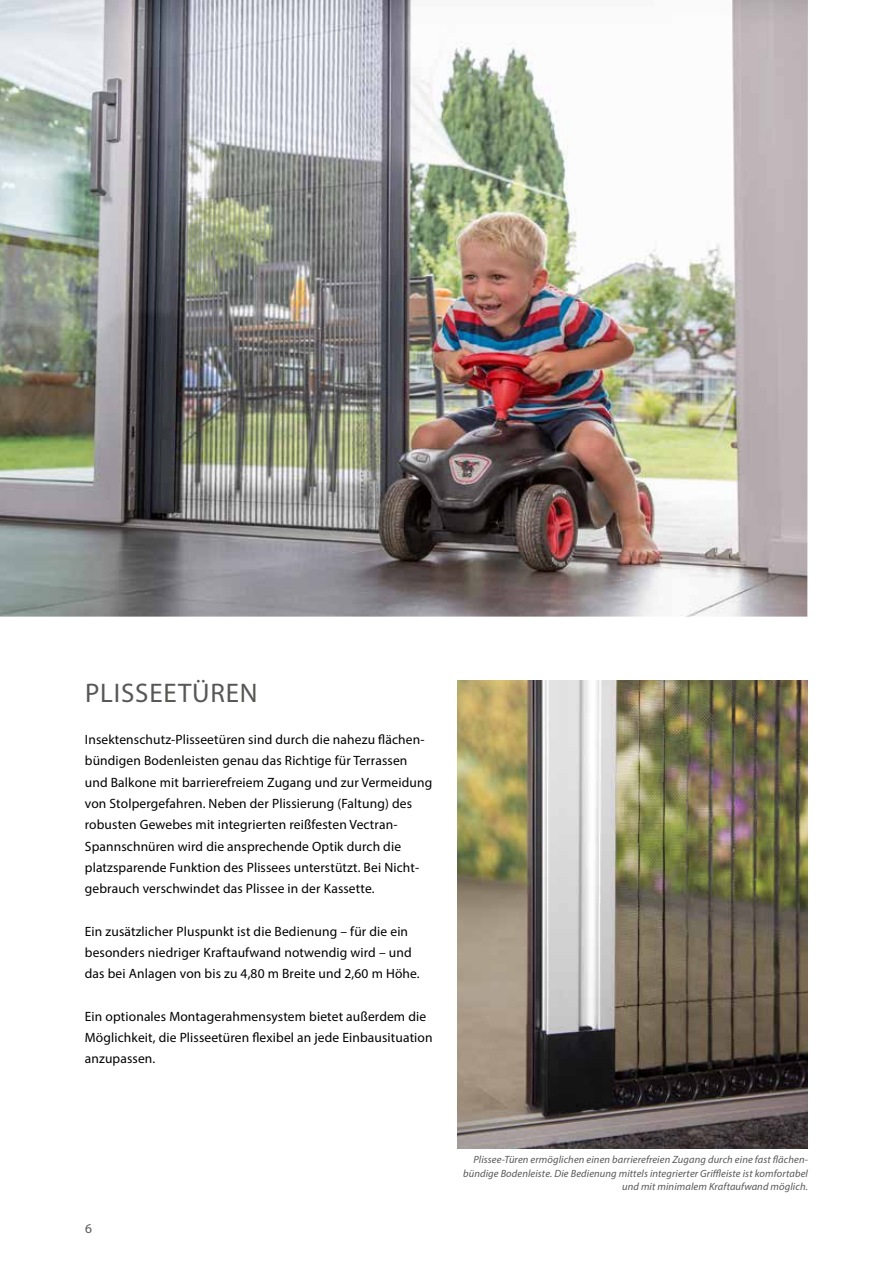
<style>
.page{position:relative;width:893px;height:1263px;background:#fff}
.page>*{position:absolute;margin:0;border:0;box-sizing:border-box;transform-origin:0 0}
.t1{font:27px "Myriad Pro";letter-spacing:.03em;color:#575756}
.t2{font:13.5px/21.3px "Myriad Pro";letter-spacing:.01em;color:#000}
.t3{font:13.5px "Myriad Pro";color:#575756}
.t4{font:italic 10.5px/13.5px "Myriad Pro";letter-spacing:.01em;color:#575756;text-align:right}
</style>
<div class="page">
<img style="left:457px;top:680px;width:351px;height:468px">
<img style="left:0;top:0;width:808px;height:617px">
<h1 class="t1" style="left:85px;top:676px;width:174px">PLISSEETÜREN</h1>
<p class="t2" style="left:85px;top:729px;width:349px">Insektenschutz-Plisseetüren sind durch die nahezu flächen&shy;bündigen Bodenleisten genau das Richtige für Terrassen und Balkone mit barrierefreiem Zugang und zur Vermeidung von Stolpergefahren. Neben der Plissierung (Faltung) des robusten Gewebes mit integrierten reißfesten Vectran-Spannschnüren wird die ansprechende Optik durch die platzsparende Funktion des Plissees unterstützt. Bei Nicht&shy;gebrauch verschwindet das Plissee in der Kassette.</p>
<p class="t2" style="left:85px;top:920px;width:336px">Ein zusätzlicher Pluspunkt ist die Bedienung – für die ein besonders niedriger Kraftaufwand notwendig wird – und das bei Anlagen von bis zu 4,80 m Breite und 2,60 m Höhe.</p>
<p class="t2" style="left:85px;top:1005px;width:349px">Ein optionales Montagerahmensystem bietet außerdem die<br>Möglichkeit, die Plisseetüren flexibel an jede Einbausituation anzupassen.</p>
<p class="t3" style="left:85px;top:1220px;width:8px">6</p>
<p class="t4" style="left:463px;top:1153px;width:346px">Plissee-Türen ermöglichen einen barrierefreien Zugang durch eine fast flächen&shy;bündige Bodenleiste. Die Bedienung mittels integrierter Griffleiste ist komfortabel und mit minimalem Kraftaufwand möglich.</p>
</div>
